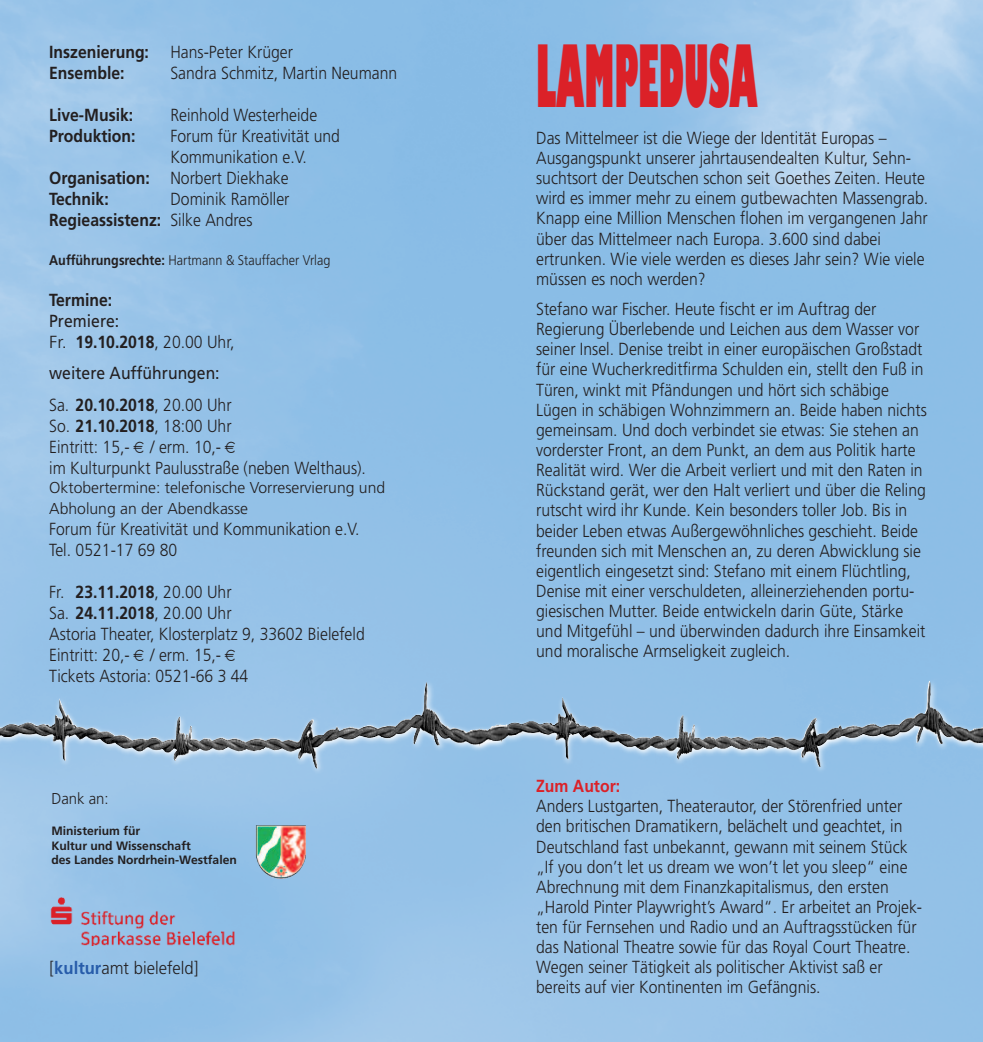
<style>
.page{position:relative;width:983px;height:1042px;background:#fff}
.page>*{position:absolute;margin:0;border:0;box-sizing:border-box;transform-origin:0 0}
.t1{font:800 condensed 84px "Gill Sans";color:#db2128;scale:.5 1}
.t2{font:300 17.5px/20.1px "Frutiger";color:#231f20;scale:.9 1}
.t3{font:700 17.5px/21px "Frutiger";color:#231f20;scale:.9 1}
.t4{font:17.5px/31.5px "Frutiger";color:#231f20;scale:.9 1}
.t5{font:300 17.5px/21px "Frutiger";color:#231f20;scale:1.05 1}
.t6{font:300 17.5px "Frutiger";color:#231f20;scale:.95 1}
.t7{font:700 17.5px "Frutiger";color:#db2128;scale:.9 1}
.t8{font:300 15.75px/20.1px "Frutiger";color:#231f20}
.t9{font:300 15.75px "Frutiger";color:#231f20;scale:.95 1}
.t10{font:300 14px "Frutiger";color:#231f20;scale:.9 1}
.t11{font:700 12.08px/14.5px "Frutiger";color:#231f20}
.s1{font-weight:300}
.s2{font-weight:700}
.s3{font-weight:400}
.s4{font-weight:700;color:#275caa}
</style>
<div class="page">
<img style="left:0;top:0;width:982px;height:1042px">
<img style="left:256px;top:825px;width:50px;height:53px">
<img style="left:47px;top:897px;width:189px;height:48px">
<img style="left:463px;top:649px;width:519px;height:152px">
<img style="left:513px;top:697px;width:370px;height:45px">
<img style="left:0;top:650px;width:513px;height:152px">
<img style="left:0;top:698px;width:381px;height:46px">
<img style="left:490px;top:724px;width:18px;height:18px">
<svg style="left:133px;top:441px;width:11px;height:12px"></svg>
<svg style="left:225px;top:441px;width:10px;height:12px"></svg>
<svg style="left:133px;top:649px;width:11px;height:11px"></svg>
<svg style="left:225px;top:649px;width:10px;height:11px"></svg>
<p class="t3" style="left:49px;top:43px;width:272px">Inszenierung: <span class="s1">Hans-Peter Krüger<br></span>Ensemble:</p>
<p class="t2" style="left:170px;top:64px;width:253px">Sandra Schmitz, Martin Neumann</p>
<p class="t3" style="left:49px;top:106px;width:95px">Live-Musik:</p>
<p class="t2" style="left:170px;top:106px;width:165px">Reinhold Westerheide</p>
<p class="t3" style="left:49px;top:127px;width:97px">Produktion:</p>
<p class="t2" style="left:170px;top:127px;width:190px">Forum für Kreativität und</p>
<p class="t2" style="left:170px;top:148px;width:153px">Kommunikation e.V.</p>
<p class="t2" style="left:49px;top:169px;width:267px"><span class="s2">Organisation:</span> Norbert Diekhake</p>
<p class="t3" style="left:49px;top:190px;width:68px">Technik:</p>
<p class="t2" style="left:49px;top:190px;width:268px;line-height:21px;text-indent:121px">Dominik Ramöller<br><span class="s2">Regieassistenz:</span> Silke Andres</p>
<p class="t10" style="left:49px;top:255px;width:314px"><span class="s2">Aufführungsrechte:</span> Hartmann &amp; Stauffacher Vrlag</p>
<p class="t3" style="left:49px;top:290px;width:72px">Termine:</p>
<p class="t5" style="left:49px;top:311px;width:178px"><span class="s3">Premiere:<br></span>Fr. <span class="s2">19.10.2018</span>, 20.00 Uhr,</p>
<p class="t4" style="left:49px;top:359px;width:204px">weitere Aufführungen:<br><span class="s1">Sa.</span> <span class="s2">20.10.2018</span><span class="s1">, 20.00 Uhr</span></p>
<p class="t2" style="left:49px;top:416px;width:353px;line-height:21px">So. <span class="s2">21.10.2018</span>, 18:00 Uhr<br>Eintritt: 15,- / erm. 10,-<br>im Kulturpunkt Paulusstraße (neben Welthaus).</p>
<p class="t8" style="left:49px;top:479px;width:337px">Oktobertermine: telefonische Vorreservierung und<br>Abholung an der Abendkasse</p>
<p class="t2" style="left:49px;top:519px;width:346px;line-height:21px">Forum für Kreativität und Kommunikation e.V.<br>Tel. 0521-17 69 80</p>
<p class="t2" style="left:49px;top:582px;width:352px;line-height:21px">Fr. <span class="s2">23.11.2018</span>, 20.00 Uhr<br>Sa. <span class="s2">24.11.2018</span>, 20.00 Uhr<br>Astoria Theater, Klosterplatz 9, 33602 Bielefeld<br>Eintritt: 20,- / erm. 15,-<br>Tickets Astoria: 0521-66 3 44</p>
<p class="t9" style="left:51px;top:792px;width:62px">Dank an:</p>
<p class="t11" style="left:51px;top:824px;width:187px">Ministerium für<br>Kultur und Wissenschaft<br>des Landes Nordrhein-Westfalen</p>
<p class="t6" style="left:50px;top:960px;width:158px">[<span class="s4">kultur</span>amt bielefeld]</p>
<h1 class="t1" style="left:536px;top:45px;width:444px">LAMPEDUSA</h1>
<p class="t2" style="left:536px;top:129px;width:437px">Das Mittelmeer ist die Wiege der Identität Europas – Ausgangspunkt unserer jahrtausendealten Kultur, Sehn&shy;suchtsort der Deutschen schon seit Goethes Zeiten. Heute wird es immer mehr zu einem gutbewachten Massengrab.<br>Knapp eine Million Menschen flohen im vergangenen Jahr über das Mittelmeer nach Europa. 3.600 sind dabei ertrunken. Wie viele werden es dieses Jahr sein? Wie viele müssen es noch werden?</p>
<p class="t2" style="left:536px;top:300px;width:435px">Stefano war Fischer. Heute fischt er im Auftrag der Regierung Überlebende und Leichen aus dem Wasser vor seiner Insel. Denise treibt in einer europäischen Großstadt für eine Wucherkreditfirma Schulden ein, stellt den Fuß in Türen, winkt mit Pfändungen und hört sich schäbige Lügen in schäbigen Wohnzimmern an. Beide haben nichts gemeinsam. Und doch verbindet sie etwas: Sie stehen an vorderster Front, an dem Punkt, an dem aus Politik harte Realität wird. Wer die Arbeit verliert und mit den Raten in Rückstand gerät, wer den Halt verliert und über die Reling rutscht wird ihr Kunde. Kein besonders toller Job. Bis in beider Leben etwas Außergewöhnliches geschieht. Beide freunden sich mit Menschen an, zu deren Abwicklung sie eigentlich eingesetzt sind: Stefano mit einem Flüchtling, Denise mit einer verschuldeten, alleinerziehenden portu&shy;giesischen Mutter. Beide entwickeln darin Güte, Stärke und Mitgefühl – und überwinden dadurch ihre Einsamkeit und moralische Armseligkeit zugleich.</p>
<p class="t7" style="left:536px;top:779px;width:95px">Zum Autor:</p>
<p class="t2" style="left:536px;top:797px;width:430px">Anders Lustgarten, Theaterautor, der Störenfried unter den britischen Dramatikern, belächelt und geachtet, in Deutschland fast unbekannt, gewann mit seinem Stück „If you don’t let us dream we won’t let you sleep“ eine Abrechnung mit dem Finanzkapitalismus, den ersten „Harold Pinter Playwright’s Award“. Er arbeitet an Projek&shy;ten für Fernsehen und Radio und an Auftragsstücken für das National Theatre sowie für das Royal Court Theatre.<br>Wegen seiner Tätigkeit als politischer Aktivist saß er bereits auf vier Kontinenten im Gefängnis.</p>
</div>
